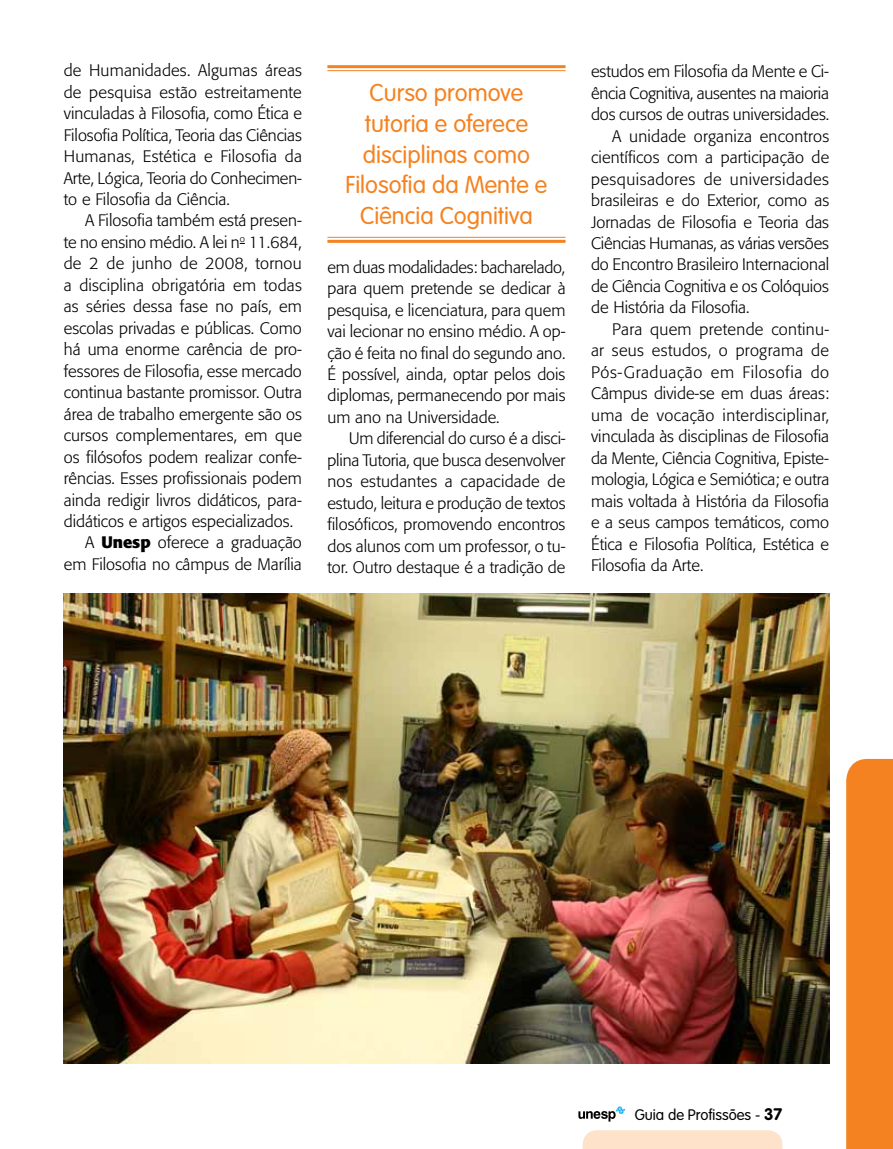
<style>
.page{position:relative;width:893px;height:1149px;background:#fff}
.page>*{position:absolute;margin:0;border:0;box-sizing:border-box;transform-origin:0 0}
.t1{font:300 24px/30.8px "VAG Rounded";color:#f58220;text-align:center}
.t2{font:300 16.5px/21.5px "Formata";color:#000;text-align:justify}
.t3{font:300 16.5px "Formata";letter-spacing:.02em;color:#000}
.t4{font:300 16.5px "Formata";letter-spacing:.025em;color:#000}
.t5{font:300 16.5px "Formata";letter-spacing:.03em;color:#000}
.t6{font:300 16.5px "Formata";letter-spacing:.035em;color:#000}
.t7{font:300 15px "VAG Rounded";color:#000}
.s1{font-weight:700}
.s2{font-weight:700;font-size:16.5px}
</style>
<div class="page">
<svg style="left:583px;top:1130px;width:199px;height:18px"></svg>
<svg style="left:578px;top:1106px;width:47px;height:15px"></svg>
<div style="left:846px;top:758px;width:47px;height:390px;background:#f58220"></div>
<hr style="left:327px;top:65px;width:239px;height:3px;background:#f58220">
<hr style="left:327px;top:70px;width:239px;height:1px;background:#f58220">
<hr style="left:327px;top:237px;width:239px;height:1px;background:#f58220">
<hr style="left:327px;top:240px;width:239px;height:3px;background:#f58220">
<img style="left:64px;top:593px;width:765px;height:470px">
<p class="t2" style="left:64px;top:60px;width:240px">de Humanidades. Algumas áreas de pesquisa estão estreitamente vinculadas à Filosofia, como Ética e Filosofia Política, Teoria das Ciências Humanas, Estética e Filosofia da Arte, Lógica, Teoria do Conhecimen&shy;to e Filosofia da Ciência.</p>
<p class="t2" style="left:85px;top:210px;width:218px">A Filosofia também está presen-</p>
<p class="t2" style="left:64px;top:231px;width:240px">te no ensino médio. A lei n<sup>o</sup> 11.684,</p>
<p class="t2" style="left:64px;top:253px;width:239px">de 2 de junho de 2008, tornou</p>
<p class="t2" style="left:64px;top:274px;width:240px">a disciplina obrigatória em todas</p>
<p class="t2" style="left:64px;top:296px;width:240px">as séries dessa fase no país, em</p>
<p class="t2" style="left:64px;top:317px;width:240px">escolas privadas e públicas. Como</p>
<p class="t2" style="left:64px;top:339px;width:240px">há uma enorme carência de pro-</p>
<p class="t2" style="left:64px;top:360px;width:240px">fessores de Filosofia, esse mercado</p>
<p class="t2" style="left:64px;top:382px;width:240px">continua bastante promissor. Outra</p>
<p class="t2" style="left:64px;top:403px;width:240px">área de trabalho emergente são os</p>
<p class="t2" style="left:64px;top:424px;width:240px">cursos complementares, em que</p>
<p class="t2" style="left:64px;top:446px;width:240px">os filósofos podem realizar confe-</p>
<p class="t2" style="left:64px;top:467px;width:240px">rências. Esses profissionais podem</p>
<p class="t2" style="left:64px;top:489px;width:240px">ainda redigir livros didáticos, para-</p>
<p class="t2" style="left:64px;top:510px;width:231px">didáticos e artigos especializados.</p>
<p class="t2" style="left:85px;top:532px;width:218px">A <span class="s1">Unesp</span> oferece a graduação</p>
<p class="t2" style="left:64px;top:553px;width:240px">em Filosofia no câmpus de Marília</p>
<h1 class="t1" style="left:346px;top:77px;width:203px">Curso promove tutoria e oferece disciplinas como<br>Filosofia da Mente e<br>Ciência Cognitiva</h1>
<p class="t2" style="left:327px;top:256px;width:240px">em duas modalidades: bacharelado, para quem pretende se dedicar à pesquisa, e licenciatura, para quem vai lecionar no ensino médio. A op&shy;ção é feita no final do segundo ano.<br>É possível, ainda, optar pelos dois diplomas, permanecendo por mais um ano na Universidade.</p>
<p class="t2" style="left:327px;top:428px;width:240px;text-indent:21px">Um diferencial do curso é a disci&shy;plina Tutoria, que busca desenvolver nos estudantes a capacidade de estudo, leitura e produção de textos filosóficos, promovendo encontros dos alunos com um professor, o tu&shy;tor. Outro destaque é a tradição de</p>
<p class="t2" style="left:591px;top:61px;width:239px">estudos em Filosofia da Mente e Ci-</p>
<p class="t2" style="left:591px;top:82px;width:239px">ência Cognitiva, ausentes na maioria</p>
<p class="t2" style="left:591px;top:104px;width:240px">dos cursos de outras universidades.</p>
<p class="t2" style="left:612px;top:125px;width:218px">A unidade organiza encontros</p>
<p class="t2" style="left:591px;top:147px;width:240px">científicos com a participação de</p>
<p class="t5" style="left:591px;top:169px;width:240px">pesquisadores de universidades</p>
<p class="t2" style="left:591px;top:190px;width:240px">brasileiras e do Exterior, como as</p>
<p class="t2" style="left:591px;top:211px;width:240px">Jornadas de Filosofia e Teoria das</p>
<p class="t2" style="left:591px;top:232px;width:239px">Ciências Humanas, as várias versões</p>
<p class="t2" style="left:591px;top:254px;width:240px">do Encontro Brasileiro Internacional</p>
<p class="t2" style="left:591px;top:275px;width:239px">de Ciência Cognitiva e os Colóquios</p>
<p class="t2" style="left:591px;top:297px;width:160px">de História da Filosofia.</p>
<p class="t3" style="left:612px;top:319px;width:218px">Para quem pretende continu-</p>
<p class="t3" style="left:591px;top:341px;width:240px">ar seus estudos, o programa de</p>
<p class="t6" style="left:591px;top:362px;width:240px">Pós-Graduação em Filosofia do</p>
<p class="t2" style="left:591px;top:383px;width:240px">Câmpus divide-se em duas áreas:</p>
<p class="t4" style="left:591px;top:405px;width:240px">uma de vocação interdisciplinar,</p>
<p class="t2" style="left:591px;top:425px;width:240px">vinculada às disciplinas de Filosofia</p>
<p class="t2" style="left:591px;top:447px;width:239px">da Mente, Ciência Cognitiva, Episte-</p>
<p class="t2" style="left:591px;top:468px;width:240px">mologia, Lógica e Semiótica; e outra</p>
<p class="t2" style="left:591px;top:490px;width:240px">mais voltada à História da Filosofia</p>
<p class="t2" style="left:591px;top:511px;width:240px">e a seus campos temáticos, como</p>
<p class="t2" style="left:591px;top:533px;width:240px">Ética e Filosofia Política, Estética e</p>
<p class="t2" style="left:591px;top:554px;width:114px">Filosofia da Arte.</p>
<p class="t7" style="left:635px;top:1105px;width:149px">Guia de Profissões - <span class="s2">37</span></p>
</div>
